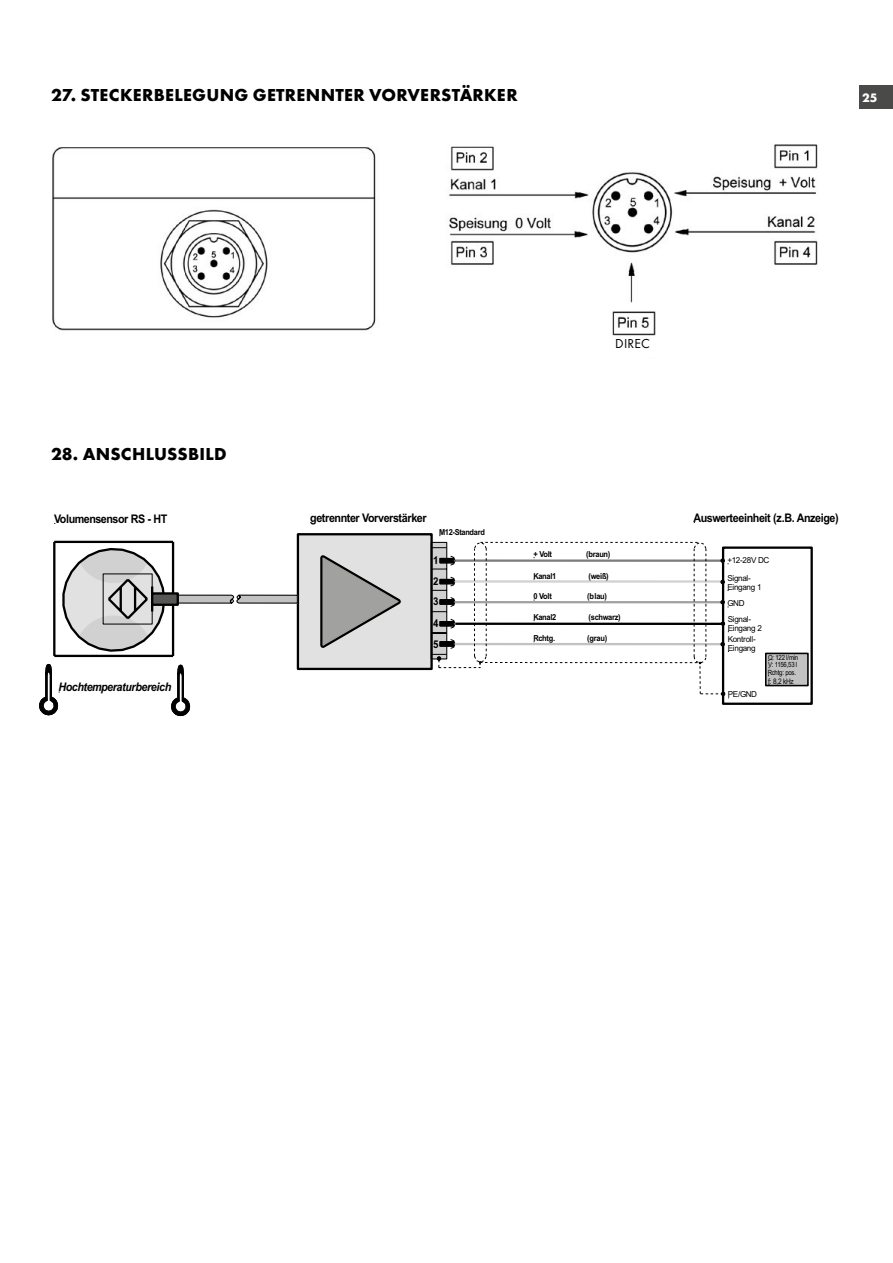
<style>
.page{position:relative;width:893px;height:1263px;background:#fff}
.page>*{position:absolute;margin:0;border:0;box-sizing:border-box;transform-origin:0 0}
.t1{font:700 18px "Futura PT";letter-spacing:.015em;color:#000}
.t2{font:13.5px "Futura PT";letter-spacing:.015em;color:#000}
.t3{font:700 12.75px "Futura PT";color:#fff}
.t4{font:700 11.85px "Arial";letter-spacing:-.045em;color:#000;scale:.91 1}
.t5{font:italic 700 11.85px "Arial";letter-spacing:-.045em;color:#000;scale:.91 1}
.t6{font:700 10.65px/20.9px "Arial";color:#000;scale:.91 1}
.t7{font:700 8.25px "Arial";letter-spacing:-.04em;color:#000;scale:.91 1}
.t8{font:8.25px/9px "Arial";letter-spacing:-.04em;color:#000}
.t9{font:7.65px "Arial";color:#000;scale:.85 1}
.t10{font:7.2px/7.2px "Arial";letter-spacing:-.055em;color:#000;scale:.85 1}
</style>
<div class="page">
<div style="left:859px;top:85px;width:34px;height:24px;background:#4a4a49"></div>
<img style="left:52px;top:144px;width:766px;height:192px">
<div style="left:722px;top:546px;width:91px;height:159px;border:2px solid #000"></div>
<div style="left:766px;top:653px;width:42px;height:33px;background:#c2c2c2"></div>
<div style="left:765px;top:653px;width:44px;height:33px;border:2px solid #000"></div>
<svg style="left:39px;top:534px;width:691px;height:182px"></svg>
<h1 class="t1" style="left:51px;top:83px;width:468px">27. STECKERBELEGUNG GETRENNTER VORVERSTÄRKER</h1>
<h3 class="t3" style="left:862px;top:89px;width:17px">25</h3>
<h1 class="t1" style="left:51px;top:442px;width:177px">28. ANSCHLUSSBILD</h1>
<h2 class="t2" style="left:615px;top:335px;width:36px">DIREC</h2>
<h3 class="t4" style="left:54px;top:511px;width:126px">Volumensensor RS - HT</h3>
<h3 class="t4" style="left:310px;top:510px;width:129px">getrennter Vorverstärker</h3>
<h3 class="t4" style="left:694px;top:510px;width:161px">Auswerteeinheit (z.B. Anzeige)</h3>
<h3 class="t5" style="left:59px;top:681px;width:126px">Hochtemperaturbereich</h3>
<p class="t7" style="left:439px;top:527px;width:52px">M12-Standard</p>
<p class="t6" style="left:433px;top:550px;width:7px">1<br>2</p>
<p class="t6" style="left:433px;top:590px;width:7px;line-height:22.5px">3<br>4</p>
<p class="t6" style="left:433px;top:634px;width:7px">5</p>
<p class="t7" style="left:533px;top:549px;width:22px">+ Volt</p>
<p class="t7" style="left:586px;top:549px;width:28px">(braun)</p>
<p class="t7" style="left:533px;top:570px;width:27px">Kanal1</p>
<p class="t7" style="left:588px;top:570px;width:24px">(weiß)</p>
<p class="t7" style="left:533px;top:591px;width:22px">0 Volt</p>
<p class="t7" style="left:587px;top:591px;width:23px">(blau)</p>
<p class="t7" style="left:533px;top:612px;width:27px">Kanal2</p>
<p class="t7" style="left:588px;top:612px;width:37px">(schwarz)</p>
<p class="t7" style="left:533px;top:633px;width:25px">Rchtg.</p>
<p class="t7" style="left:587px;top:633px;width:23px">(grau)</p>
<p class="t8" style="left:727px;top:556px;width:43px">+12-28V DC</p>
<p class="t8" style="left:727px;top:573px;width:36px">Signal-<br>Eingang 1</p>
<p class="t8" style="left:727px;top:599px;width:19px">GND</p>
<p class="t8" style="left:728px;top:615px;width:36px">Signal-<br>Eingang 2</p>
<p class="t8" style="left:728px;top:634px;width:30px">Kontroll-<br>Eingang</p>
<p class="t8" style="left:728px;top:690px;width:31px">PE/GND</p>
<p class="t10" style="left:768px;top:654px;width:37px">Q: 122 l/min<br>V: 1156,53 l</p>
<p class="t10" style="left:768px;top:669px;width:35px">Rchtg: pos.</p>
<p class="t9" style="left:768px;top:676px;width:32px">f: 8,2 kHz</p>
</div>
